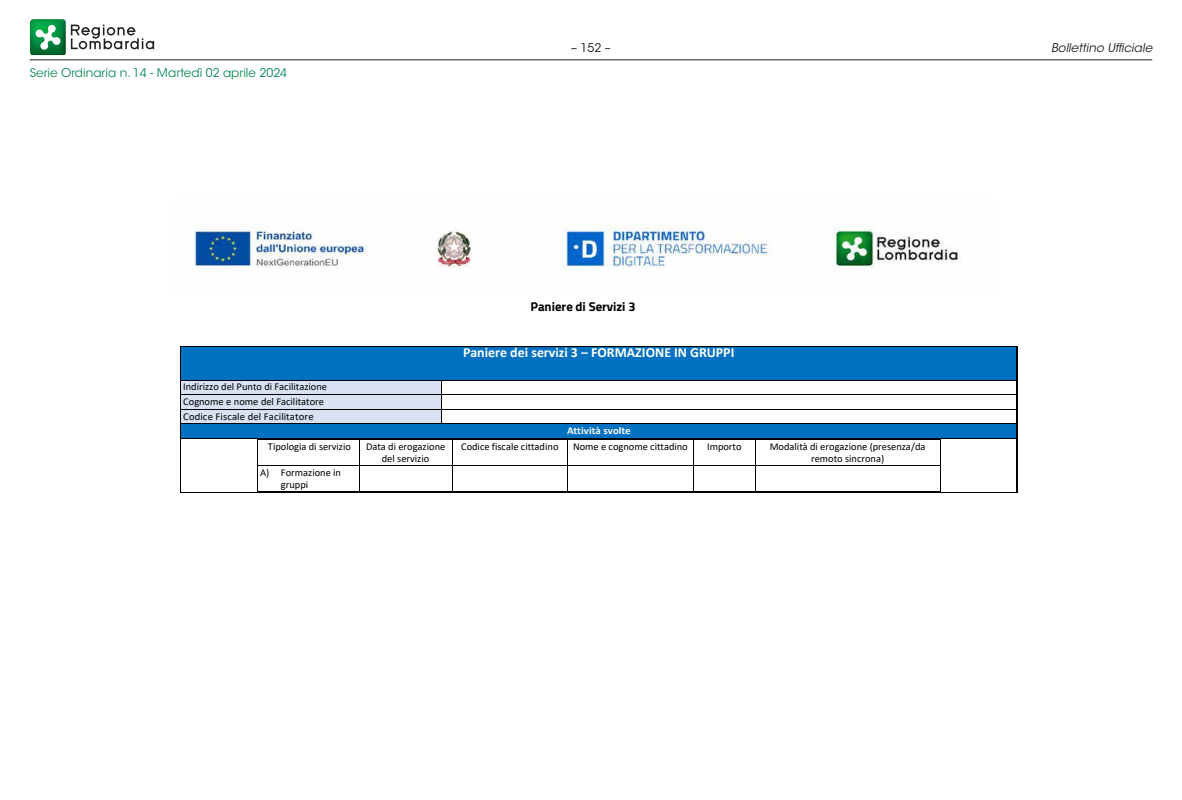
<style>
.page{position:relative;width:1182px;height:800px;background:#fff}
.page>*{position:absolute;margin:0;border:0;box-sizing:border-box;transform-origin:0 0}
.t1{font:700 13.95px "Calibri";color:#fff}
.t2{font:700 12.75px "Titillium Web";color:#000}
.t3{font:12px "ITC Avant Garde Std";color:#108c56}
.t4{font:italic 12px "ITC Avant Garde Std";color:#231f20}
.t5{font:12px "ITC Avant Garde Std";color:#231f20}
.t6{font:10.35px/12.6px "Calibri";color:#000}
.t7{font:700 10.35px "Calibri";color:#fff;scale:1.04 1}
</style>
<div class="page">
<svg style="left:71px;top:25px;width:83px;height:24px"></svg>
<img style="left:30px;top:19px;width:36px;height:36px">
<svg style="left:35px;top:24px;width:26px;height:26px"></svg>
<hr style="left:30px;top:59px;width:1121px;height:1px;background:#231f20">
<img style="left:194px;top:221px;width:767px;height:47px">
<div style="left:181px;top:347px;width:835px;height:32px;background:#0070c0"></div>
<hr style="left:181px;top:346px;width:835px;height:1px;background:#000">
<hr style="left:180px;top:347px;width:1px;height:32px;background:#000">
<hr style="left:1016px;top:347px;width:1px;height:32px;background:#000">
<div style="left:181px;top:380px;width:260px;height:14px;background:#d9e2f3"></div>
<hr style="left:181px;top:379px;width:260px;height:1px;background:#000">
<hr style="left:442px;top:379px;width:574px;height:1px;background:#000">
<div style="left:181px;top:395px;width:260px;height:14px;background:#d9e2f3"></div>
<hr style="left:181px;top:394px;width:260px;height:1px;background:#000">
<hr style="left:442px;top:394px;width:574px;height:1px;background:#000">
<div style="left:181px;top:409px;width:260px;height:14px;background:#d9e2f3"></div>
<hr style="left:181px;top:409px;width:260px;height:1px;background:#000">
<hr style="left:442px;top:409px;width:574px;height:1px;background:#000">
<div style="left:181px;top:424px;width:835px;height:14px;background:#0070c0"></div>
<hr style="left:181px;top:423px;width:260px;height:1px;background:#000">
<svg style="left:441px;top:379px;width:1px;height:45px"></svg>
<hr style="left:442px;top:423px;width:574px;height:1px;background:#000">
<hr style="left:258px;top:439px;width:101px;height:1px;background:#000">
<hr style="left:359px;top:439px;width:93px;height:1px;background:#000">
<hr style="left:452px;top:439px;width:115px;height:1px;background:#000">
<hr style="left:567px;top:439px;width:126px;height:1px;background:#000">
<hr style="left:694px;top:439px;width:60px;height:1px;background:#000">
<hr style="left:755px;top:439px;width:184px;height:1px;background:#000">
<hr style="left:258px;top:465px;width:101px;height:1px;background:#000">
<hr style="left:359px;top:465px;width:93px;height:1px;background:#000">
<hr style="left:452px;top:465px;width:115px;height:1px;background:#000">
<hr style="left:567px;top:465px;width:126px;height:1px;background:#000">
<hr style="left:694px;top:465px;width:60px;height:1px;background:#000">
<hr style="left:755px;top:465px;width:184px;height:1px;background:#000">
<svg style="left:257px;top:439px;width:1px;height:52px"></svg>
<svg style="left:359px;top:440px;width:1px;height:51px"></svg>
<svg style="left:452px;top:440px;width:1px;height:51px"></svg>
<svg style="left:567px;top:440px;width:1px;height:51px"></svg>
<svg style="left:693px;top:439px;width:1px;height:52px"></svg>
<svg style="left:180px;top:379px;width:1px;height:60px"></svg>
<hr style="left:181px;top:438px;width:835px;height:1px;background:#000">
<svg style="left:1016px;top:379px;width:1px;height:60px"></svg>
<hr style="left:180px;top:439px;width:1px;height:52px;background:#000">
<hr style="left:181px;top:491px;width:835px;height:1px;background:#000">
<hr style="left:1016px;top:439px;width:1px;height:52px;background:#000">
<p class="t3" style="left:30px;top:65px;width:259px">Serie Ordinaria n. 14 - Martedì 02 aprile 2024</p>
<p class="t6" style="left:183px;top:379px;width:145px;line-height:14.5px">Indirizzo del Punto di Facilitazione<br>Cognome e nome del Facilitatore<br>Codice Fiscale del Facilitatore</p>
<p class="t5" style="left:571px;top:40px;width:41px">– 152 –</p>
<p class="t4" style="left:1050px;top:40px;width:103px">Bollettino Ufficiale</p>
<p class="t2" style="left:530px;top:296px;width:106px">Paniere di Servizi 3</p>
<p class="t1" style="left:463px;top:342px;width:273px">Paniere dei servizi 3 – FORMAZIONE IN GRUPPI</p>
<p class="t7" style="left:567px;top:423px;width:63px">Attività svolte</p>
<p class="t6" style="left:268px;top:439px;width:84px">Tipologia di servizio</p>
<p class="t6" style="left:366px;top:439px;width:81px;text-align:center">Data di erogazione del servizio</p>
<p class="t6" style="left:461px;top:439px;width:99px">Codice fiscale cittadino</p>
<p class="t6" style="left:573px;top:439px;width:116px">Nome e cognome cittadino</p>
<p class="t6" style="left:707px;top:439px;width:36px">Importo</p>
<p class="t6" style="left:769px;top:439px;width:157px;text-align:center">Modalità di erogazione (presenza/da remoto sincrona)</p>
<p class="t6" style="left:281px;top:465px;width:62px;text-indent:-21px">A) Formazione in gruppi</p>
</div>
